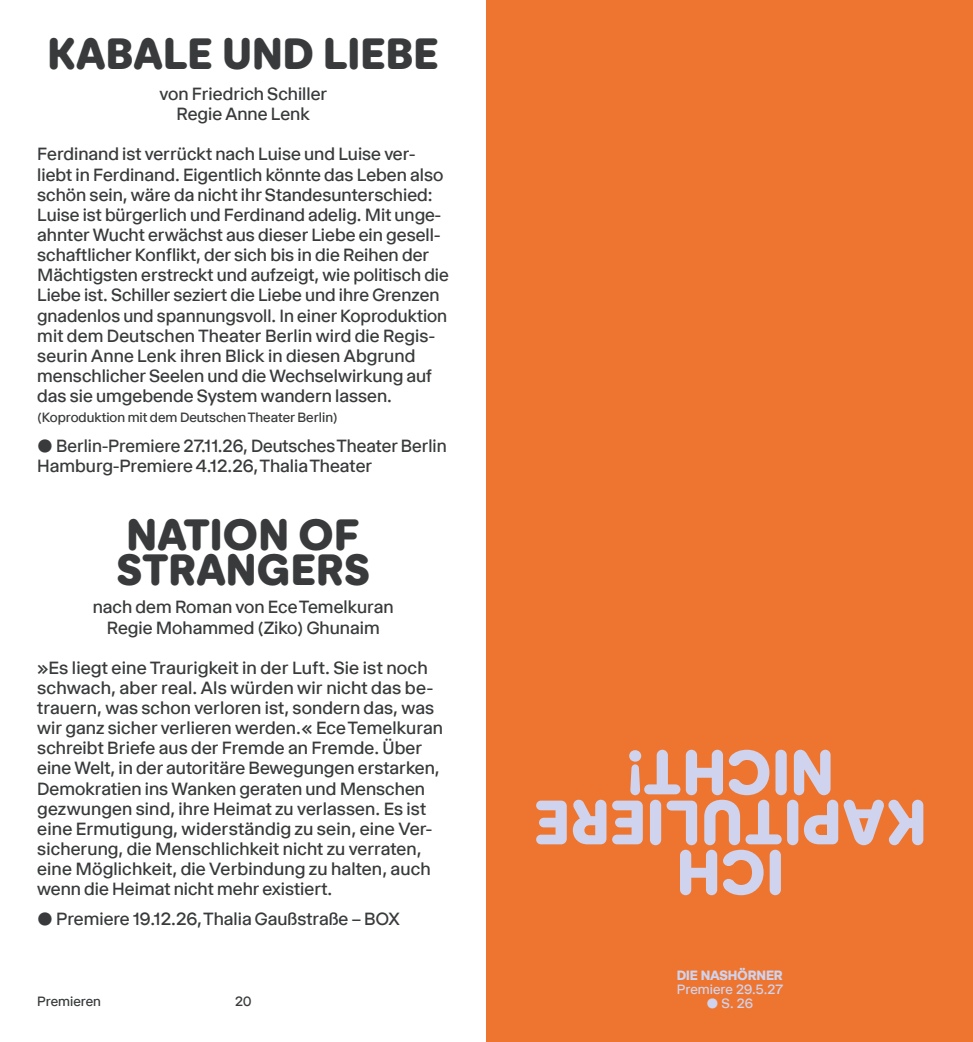
<style>
.page{position:relative;width:973px;height:1042px;background:#fff}
.page>*{position:absolute;margin:0;border:0;box-sizing:border-box;transform-origin:0 0}
.t1{font:900 43.75px/35px "Moderat Rounded PE";letter-spacing:-.02em;color:#383a3b}
.t2{font:18.38px/20.1px "Selecta";color:#383a3b}
.t3{font:14px "Selecta";color:#383a3b}
.t4{font:14px "Selecta";color:#cfd3ed}
.t5{font:900 14px "Selecta";color:#cfd3ed}
</style>
<div class="page">
<div style="left:486px;top:0;width:486px;height:1042px;background:#ee7530"></div>
<svg style="left:536px;top:750px;width:387px;height:145px"></svg>
<h1 class="t1" style="left:48px;top:35px;width:393px">KABALE UND LIEBE</h1>
<p class="t2" style="left:159px;top:82px;width:169px;text-align:center">von Friedrich Schiller<br>Regie Anne Lenk</p>
<p class="t2" style="left:37px;top:142px;width:413px">Ferdinand ist verrückt nach Luise und Luise ver&shy;liebt in Ferdinand. Eigentlich könnte das Leben also schön sein, wäre da nicht ihr Standesunterschied:<br>Luise ist bürgerlich und Ferdinand adelig. Mit unge&shy;ahnter Wucht erwächst aus dieser Liebe ein gesell&shy;schaftlicher Konflikt, der sich bis in die Reihen der Mächtigsten erstreckt und aufzeigt, wie politisch die Liebe ist. Schiller seziert die Liebe und ihre Grenzen gnadenlos und spannungsvoll. In einer Koproduktion mit dem Deutschen Theater Berlin wird die Regis&shy;seurin Anne Lenk ihren Blick in diesen Abgrund menschlicher Seelen und die Wechselwirkung auf das sie umgebende System wandern lassen.</p>
<p class="t3" style="left:37px;top:406px;width:302px">(Koproduktion mit dem Deutschen Theater Berlin)</p>
<p class="t2" style="left:37px;top:434px;width:411px">● Berlin-Premiere 27.11.26, Deutsches Theater Berlin<br>Hamburg-Premiere 4.12.26, Thalia Theater</p>
<h1 class="t1" style="left:116px;top:516px;width:255px">NATION OF<br>STRANGERS</h1>
<p class="t2" style="left:93px;top:595px;width:302px;text-align:center">nach dem Roman von Ece Temelkuran<br>Regie Mohammed (Ziko) Ghunaim</p>
<p class="t2" style="left:37px;top:655px;width:407px">»Es liegt eine Traurigkeit in der Luft. Sie ist noch schwach, aber real. Als würden wir nicht das be&shy;trauern, was schon verloren ist, sondern das, was wir ganz sicher verlieren werden.« Ece Temelkuran schreibt Briefe aus der Fremde an Fremde. Über eine Welt, in der autoritäre Bewegungen erstarken, Demokratien ins Wanken geraten und Menschen gezwungen sind, ihre Heimat zu verlassen. Es ist eine Ermutigung, widerständig zu sein, eine Ver&shy;sicherung, die Menschlichkeit nicht zu verraten, eine Möglichkeit, die Verbindung zu halten, auch wenn die Heimat nicht mehr existiert.</p>
<p class="t2" style="left:37px;top:907px;width:364px">● Premiere 19.12.26, Thalia Gaußstraße – BOX</p>
<p class="t3" style="left:37px;top:990px;width:65px">Premieren</p>
<p class="t3" style="left:235px;top:990px;width:18px">20</p>
<p class="t5" style="left:676px;top:964px;width:107px">DIE NASHÖRNER</p>
<p class="t4" style="left:676px;top:978px;width:108px">Premiere 29.5.27</p>
<p class="t4" style="left:706px;top:992px;width:48px">● S. 26</p>
</div>
